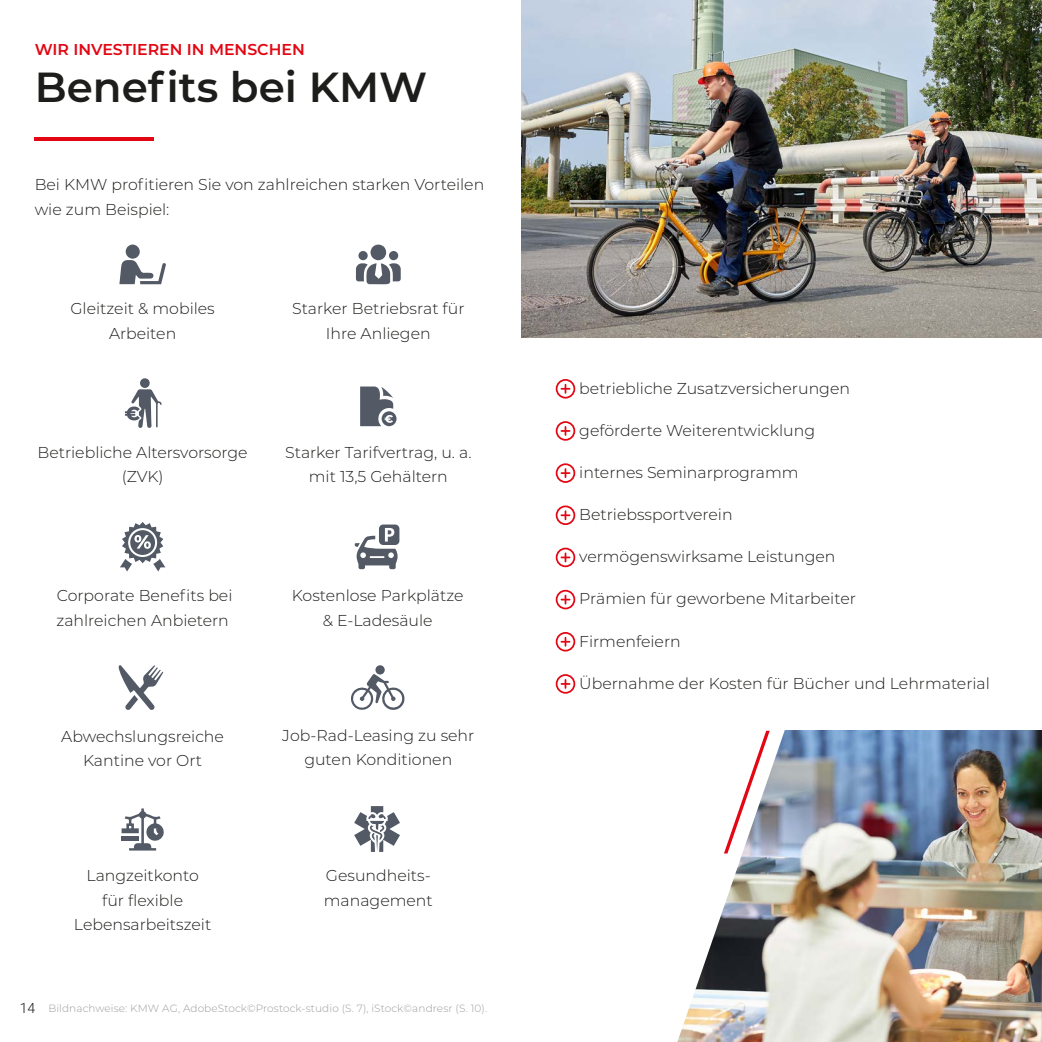
<style>
.page{position:relative;width:1042px;height:1042px;background:#fff}
.page>*{position:absolute;margin:0;border:0;box-sizing:border-box;transform-origin:0 0}
.t1{font:600 42px "Montserrat";color:#1d1d1b}
.t2{font:300 15.75px/24.5px "Montserrat";color:#1d1d1b;text-align:center}
.t3{font:600 15.75px "Montserrat";color:#e30613}
.t4{font:300 10.5px "Montserrat";letter-spacing:.01em;color:#9d9d9c}
.s1{font-family:"Roboto";font-size:14px;color:#1d1d1b}
</style>
<div class="page">
<img style="left:521px;top:0;width:521px;height:337px">
<img style="left:789px;top:731px;width:253px;height:311px">
<img style="left:677px;top:730px;width:112px;height:312px">
<svg style="left:724px;top:731px;width:46px;height:122px"></svg>
<svg style="left:561px;top:385px;width:8px;height:8px"></svg>
<div style="left:556px;top:379px;width:19px;height:19px;border:2px solid #e30613;border-radius:50%"></div>
<svg style="left:561px;top:427px;width:8px;height:8px"></svg>
<div style="left:556px;top:421px;width:19px;height:20px;border:2px solid #e30613;border-radius:50%"></div>
<svg style="left:561px;top:469px;width:8px;height:8px"></svg>
<div style="left:556px;top:463px;width:19px;height:20px;border:2px solid #e30613;border-radius:50%"></div>
<svg style="left:561px;top:511px;width:8px;height:8px"></svg>
<div style="left:556px;top:505px;width:19px;height:20px;border:2px solid #e30613;border-radius:50%"></div>
<svg style="left:561px;top:553px;width:8px;height:8px"></svg>
<div style="left:556px;top:548px;width:19px;height:19px;border:2px solid #e30613;border-radius:50%"></div>
<svg style="left:561px;top:595px;width:8px;height:9px"></svg>
<div style="left:556px;top:590px;width:19px;height:19px;border:2px solid #e30613;border-radius:50%"></div>
<svg style="left:561px;top:638px;width:8px;height:8px"></svg>
<div style="left:556px;top:632px;width:19px;height:19px;border:2px solid #e30613;border-radius:50%"></div>
<svg style="left:561px;top:680px;width:8px;height:8px"></svg>
<div style="left:556px;top:674px;width:19px;height:20px;border:2px solid #e30613;border-radius:50%"></div>
<div style="left:125px;top:244px;width:15px;height:15px;background:#535a66;border-radius:50%"></div>
<svg style="left:119px;top:260px;width:47px;height:24px"></svg>
<svg style="left:356px;top:244px;width:45px;height:40px"></svg>
<svg style="left:125px;top:378px;width:37px;height:50px"></svg>
<svg style="left:360px;top:386px;width:36px;height:40px"></svg>
<svg style="left:120px;top:522px;width:45px;height:49px"></svg>
<svg style="left:355px;top:524px;width:44px;height:45px"></svg>
<svg style="left:119px;top:665px;width:44px;height:45px"></svg>
<svg style="left:351px;top:665px;width:54px;height:45px"></svg>
<hr style="left:35px;top:137px;width:119px;height:3px;background:#e30613">
<svg style="left:122px;top:808px;width:42px;height:42px"></svg>
<hr style="left:122px;top:836px;width:17px;height:4px;background:#535a66">
<svg style="left:354px;top:806px;width:46px;height:46px"></svg>
<p class="t3" style="left:35px;top:38px;width:272px">WIR INVESTIEREN IN MENSCHEN</p>
<h1 class="t1" style="left:35px;top:57px;width:394px">Benefits bei KMW</h1>
<p class="t2" style="left:35px;top:172px;width:451px;text-align:left">Bei KMW profitieren Sie von zahlreichen starken Vorteilen wie zum Beispiel:</p>
<p class="t2" style="left:70px;top:296px;width:146px">Gleitzeit &amp; mobiles<br>Arbeiten</p>
<p class="t2" style="left:292px;top:296px;width:174px">Starker Betriebsrat für<br>Ihre Anliegen</p>
<p class="t2" style="left:38px;top:439px;width:212px">Betriebliche Altersvorsorge (ZVK)</p>
<p class="t2" style="left:285px;top:439px;width:188px">Starker Tarifvertrag, u. a. mit 13,5 Gehältern</p>
<p class="t2" style="left:56px;top:583px;width:178px;text-align:left">Corporate Benefits bei zahlreichen Anbietern</p>
<p class="t2" style="left:292px;top:583px;width:173px">Kostenlose Parkplätze &amp; E-Ladesäule</p>
<p class="t2" style="left:61px;top:723px;width:164px">Abwechslungsreiche<br>Kantine vor Ort</p>
<p class="t2" style="left:282px;top:722px;width:194px">Job-Rad-Leasing zu sehr guten Konditionen</p>
<p class="t2" style="left:74px;top:863px;width:139px">Langzeitkonto für flexible<br>Lebensarbeitszeit</p>
<p class="t2" style="left:324px;top:863px;width:110px;text-align:left">Gesundheits&shy;management</p>
<p class="t4" style="left:20px;top:1001px;width:469px"><span class="s1">14</span> Bildnachweise: KMW AG, AdobeStock©Prostock-studio (S. 7), iStock©andresr (S. 10).</p>
<p class="t2" style="left:579px;top:375px;width:272px">betriebliche Zusatzversicherungen</p>
<p class="t2" style="left:579px;top:417px;width:237px">geförderte Weiterentwicklung</p>
<p class="t2" style="left:579px;top:459px;width:221px">internes Seminarprogramm</p>
<p class="t2" style="left:579px;top:502px;width:155px">Betriebssportverein</p>
<p class="t2" style="left:579px;top:544px;width:258px">vermögenswirksame Leistungen</p>
<p class="t2" style="left:579px;top:586px;width:278px">Prämien für geworbene Mitarbeiter</p>
<p class="t2" style="left:579px;top:628px;width:103px">Firmenfeiern</p>
<p class="t2" style="left:579px;top:670px;width:412px">Übernahme der Kosten für Bücher und Lehrmaterial</p>
</div>
